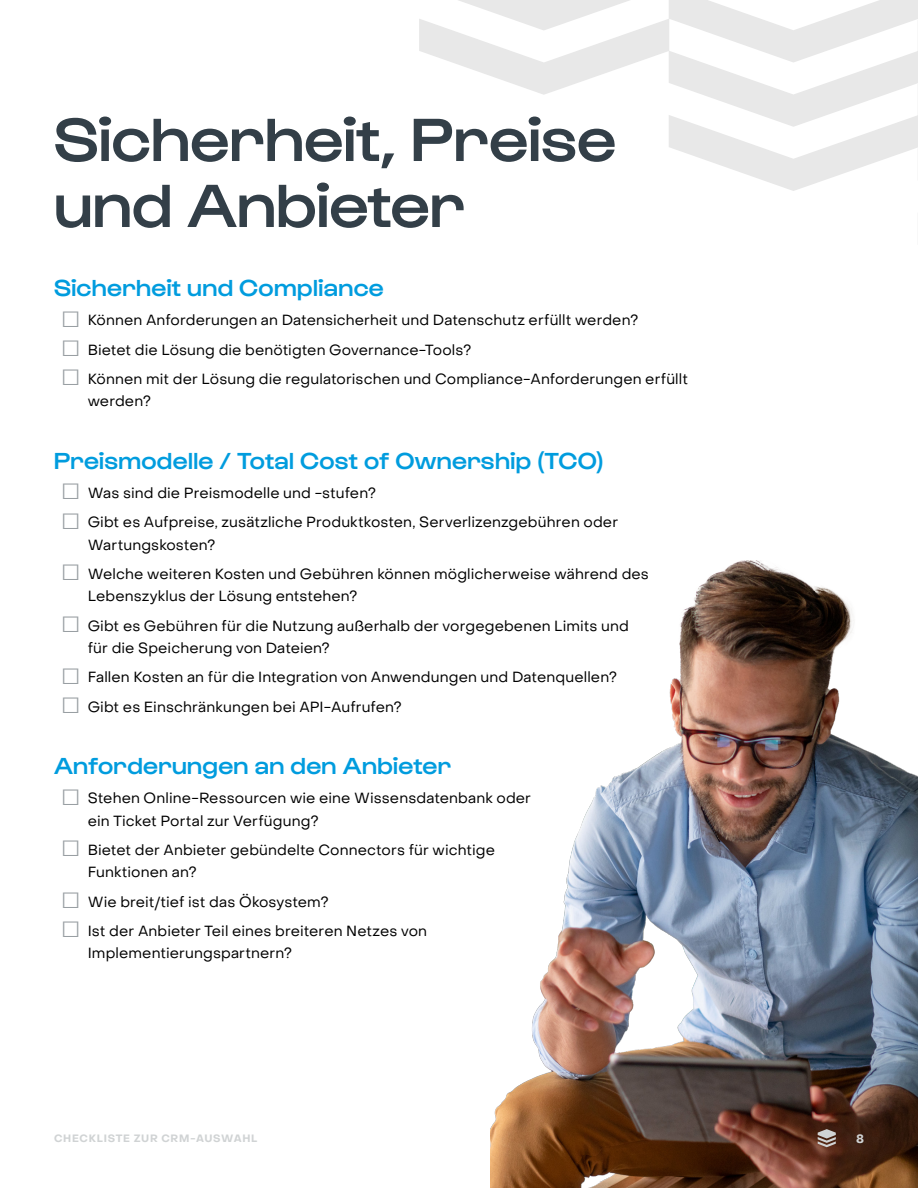
<style>
.page{position:relative;width:918px;height:1188px;background:#fff}
.page>*{position:absolute;margin:0;border:0;box-sizing:border-box;transform-origin:0 0}
.Chapter_-_Title{font:500 63px/66px "Gustavo";color:#333f48}
.Body_-_Header{font:500 24px "Gustavo";letter-spacing:.015em;color:#009cde}
.t1{font:14.7px/22.5px "Object Sans";letter-spacing:.01em;color:#000}
.t2{font:700 12px "Object Sans";color:#d0d3d4}
.t3{font:700 10.5px "Object Sans";letter-spacing:.065em;color:#d0d3d4}
.s1{font-family:"Arial";font-size:33px;color:#999fa3}
</style>
<div class="page">
<svg style="left:419px;top:0;width:499px;height:191px"></svg>
<hr style="left:917px;top:213px;width:1px;height:32px;background:#e8e8e8">
<img style="left:490px;top:560px;width:428px;height:628px">
<svg style="left:818px;top:1129px;width:18px;height:18px"></svg>
<p class="Chapter_-_Title" style="left:54px;top:109px;width:564px">Sicherheit, Preise und Anbieter</p>
<p class="Body_-_Header" style="left:54px;top:274px;width:331px">Sicherheit und Compliance</p>
<p class="t1" style="left:61px;top:309px;width:579px"><span class="s1">□</span> Können Anforderungen an Datensicherheit und Datenschutz erfüllt werden?</p>
<p class="t1" style="left:61px;top:338px;width:412px"><span class="s1">□</span> Bietet die Lösung die benötigten Governance-Tools?</p>
<p class="t1" style="left:88px;top:367px;width:602px;text-indent:-27px"><span class="s1">□</span> Können mit der Lösung die regulatorischen und Compliance-Anforderungen erfüllt werden?</p>
<p class="Body_-_Header" style="left:54px;top:447px;width:551px">Preismodelle / Total Cost of Ownership (TCO)</p>
<p class="t1" style="left:61px;top:481px;width:317px"><span class="s1">□</span> Was sind die Preismodelle und -stufen?</p>
<p class="t1" style="left:88px;top:511px;width:532px;text-indent:-27px"><span class="s1">□</span> Gibt es Aufpreise, zusätzliche Produktkosten, Serverlizenzgebühren oder<br>Wartungskosten?</p>
<p class="t1" style="left:88px;top:562px;width:563px;text-indent:-27px"><span class="s1">□</span> Welche weiteren Kosten und Gebühren können möglicherweise während des<br>Lebenszyklus der Lösung entstehen?</p>
<p class="t1" style="left:88px;top:614px;width:543px;text-indent:-27px"><span class="s1">□</span> Gibt es Gebühren für die Nutzung außerhalb der vorgegebenen Limits und für die Speicherung von Dateien?</p>
<p class="t1" style="left:61px;top:666px;width:558px"><span class="s1">□</span> Fallen Kosten an für die Integration von Anwendungen und Datenquellen?</p>
<p class="t1" style="left:61px;top:695px;width:343px"><span class="s1">□</span> Gibt es Einschränkungen bei API-Aufrufen?</p>
<p class="Body_-_Header" style="left:54px;top:752px;width:399px">Anforderungen an den Anbieter</p>
<p class="t1" style="left:88px;top:787px;width:445px;text-indent:-27px"><span class="s1">□</span> Stehen Online-Ressourcen wie eine Wissensdatenbank oder ein Ticket Portal zur Verfügung?</p>
<p class="t1" style="left:88px;top:838px;width:409px;text-indent:-27px"><span class="s1">□</span> Bietet der Anbieter gebündelte Connectors für wichtige<br>Funktionen an?</p>
<p class="t1" style="left:61px;top:890px;width:269px"><span class="s1">□</span> Wie breit/tief ist das Ökosystem?</p>
<p class="t1" style="left:88px;top:919px;width:341px;text-indent:-27px"><span class="s1">□</span> Ist der Anbieter Teil eines breiteren Netzes von<br>Implementierungspartnern?</p>
<p class="t3" style="left:54px;top:1132px;width:205px">CHECKLISTE ZUR CRM-AUSWAHL</p>
<p class="t2" style="left:856px;top:1131px;width:9px">8</p>
</div>
